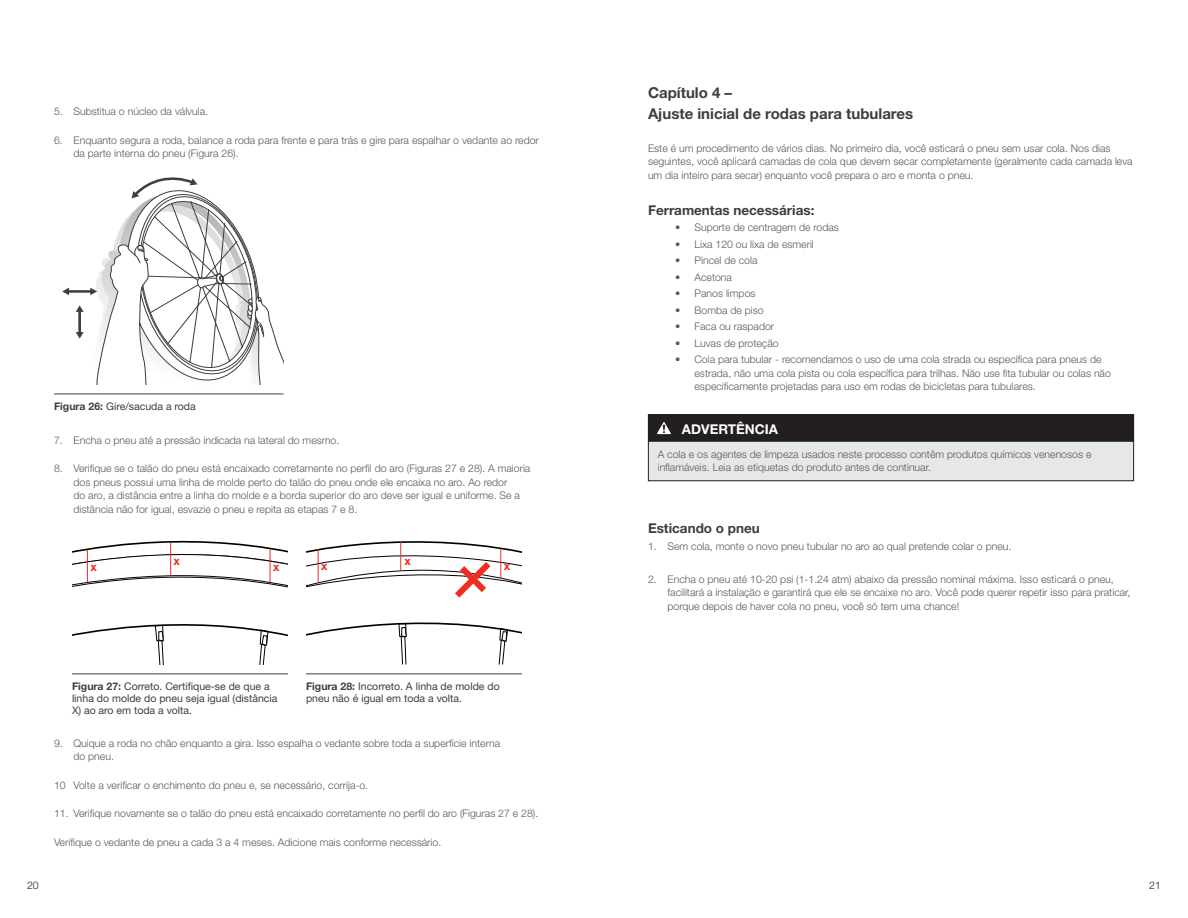
<style>
.page{position:relative;width:1188px;height:918px;background:#fff}
.page>*{position:absolute;margin:0;border:0;box-sizing:border-box;transform-origin:0 0}
.Section_head{font:700 15px "Helvetica Neue LT Std";color:#3e3e3f}
.Subhead{font:700 13.5px "Helvetica Neue LT Std";color:#3e3e3f}
.Warning{font:700 13.5px "Helvetica Neue LT Std";color:#fff}
.t1{font:700 12px "Helvetica Neue LT Std";color:#ee2e22}
.Bullet___2nd_line_in{font:300 10.5px/13.5px "Helvetica Neue LT Std";color:#57585a}
.Body{font:300 10.5px/13.5px "Helvetica Neue LT Std";color:#57585a}
.Figure_title{font:10.5px/12px "Helvetica Neue LT Std";color:#3e3e3f}
.t2{font:300 10.5px "Helvetica Neue LT Std";color:#231f20}
.s1{font-weight:700}
</style>
<div class="page">
<hr style="left:68px;top:290px;width:23px;height:3px;background:#3e3e3f">
<svg style="left:62px;top:288px;width:7px;height:7px"></svg>
<svg style="left:76px;top:177px;width:208px;height:208px"></svg>
<hr style="left:54px;top:394px;width:230px;height:1px;background:#3e3e3f">
<svg style="left:72px;top:624px;width:216px;height:40px"></svg>
<svg style="left:72px;top:540px;width:216px;height:48px"></svg>
<hr style="left:87px;top:550px;width:1px;height:32px;background:#ee2e22">
<hr style="left:170px;top:543px;width:1px;height:33px;background:#ee2e22">
<hr style="left:270px;top:549px;width:1px;height:33px;background:#ee2e22">
<hr style="left:72px;top:673px;width:216px;height:1px;background:#3e3e3f">
<svg style="left:306px;top:622px;width:216px;height:42px"></svg>
<svg style="left:306px;top:541px;width:216px;height:57px"></svg>
<hr style="left:306px;top:673px;width:216px;height:1px;background:#3e3e3f">
<div style="left:648px;top:441px;width:486px;height:40px;background:#e6e7e9"></div>
<div style="left:648px;top:441px;width:486px;height:40px;border:1px solid #231f20"></div>
<div style="left:648px;top:415px;width:486px;height:26px;background:#231f20"></div>
<svg style="left:657px;top:422px;width:14px;height:12px"></svg>
<div style="left:648px;top:414px;width:486px;height:27px;border:1px solid #231f20"></div>
<p class="Bullet___2nd_line_in" style="left:54px;top:105px;width:156px">5. Substitua o núcleo da válvula.</p>
<p class="Bullet___2nd_line_in" style="left:74px;top:133px;width:467px;text-indent:-20px">6. Enquanto segura a roda, balance a roda para frente e para trás e gire para espalhar o vedante ao redor da parte interna do pneu (Figura 26).</p>
<p class="Figure_title" style="left:54px;top:400px;width:143px"><span class="s1">Figura 26:</span> Gire/sacuda a roda</p>
<p class="Bullet___2nd_line_in" style="left:54px;top:433px;width:287px">7. Encha o pneu até a pressão indicada na lateral do mesmo.</p>
<p class="Bullet___2nd_line_in" style="left:74px;top:462px;width:458px;text-indent:-20px">8. Verifique se o talão do pneu está encaixado corretamente no perfil do aro (Figuras 27 e 28). A maioria dos pneus possui uma linha de molde perto do talão do pneu onde ele encaixa no aro. Ao redor<br>do aro, a distância entre a linha do molde e a borda superior do aro deve ser igual e uniforme. Se a distância não for igual, esvazie o pneu e repita as etapas 7 e 8.</p>
<p class="t1" style="left:90px;top:559px;width:8px">x</p>
<p class="t1" style="left:174px;top:554px;width:8px">x</p>
<p class="t1" style="left:273px;top:559px;width:8px">x</p>
<p class="t1" style="left:321px;top:559px;width:8px">x</p>
<p class="t1" style="left:404px;top:553px;width:8px">x</p>
<p class="t1" style="left:504px;top:559px;width:8px">x</p>
<p class="Figure_title" style="left:72px;top:680px;width:207px"><span class="s1">Figura 27:</span> Correto. Certifique-se de que a linha do molde do pneu seja igual (distância<br>X) ao aro em toda a volta.</p>
<p class="Figure_title" style="left:306px;top:680px;width:195px"><span class="s1">Figura 28:</span> Incorreto. A linha de molde do pneu não é igual em toda a volta.</p>
<p class="Bullet___2nd_line_in" style="left:74px;top:736px;width:428px;text-indent:-20px">9. Quique a roda no chão enquanto a gira. Isso espalha o vedante sobre toda a superfície interna do pneu.</p>
<p class="Bullet___2nd_line_in" style="left:54px;top:778px;width:316px">10 Volte a verificar o enchimento do pneu e, se necessário, corrija-o.</p>
<p class="Bullet___2nd_line_in" style="left:54px;top:807px;width:486px">11. Verifique novamente se o talão do pneu está encaixado corretamente no perfil do aro (Figuras 27 e 28).</p>
<p class="Bullet___2nd_line_in" style="left:54px;top:835px;width:389px">Verifique o vedante de pneu a cada 3 a 4 meses. Adicione mais conforme necessário.</p>
<p class="Section_head" style="left:648px;top:83px;width:86px">Capítulo 4 –</p>
<p class="Section_head" style="left:648px;top:104px;width:267px">Ajuste inicial de rodas para tubulares</p>
<p class="Body" style="left:648px;top:141px;width:486px">Este é um procedimento de vários dias. No primeiro dia, você esticará o pneu sem usar cola. Nos dias seguintes, você aplicará camadas de cola que devem secar completamente (geralmente cada camada leva um dia inteiro para secar) enquanto você prepara o aro e monta o pneu.</p>
<p class="Subhead" style="left:648px;top:202px;width:168px">Ferramentas necessárias:</p>
<p class="Bullet___2nd_line_in" style="left:675px;top:221px;width:166px">• Suporte de centragem de rodas</p>
<p class="Bullet___2nd_line_in" style="left:675px;top:237px;width:140px">• Lixa 120 ou lixa de esmeril</p>
<p class="Bullet___2nd_line_in" style="left:675px;top:254px;width:84px">• Pincel de cola</p>
<p class="Bullet___2nd_line_in" style="left:675px;top:270px;width:59px">• Acetona</p>
<p class="Bullet___2nd_line_in" style="left:675px;top:287px;width:82px">• Panos limpos</p>
<p class="Bullet___2nd_line_in" style="left:675px;top:303px;width:90px">• Bomba de piso</p>
<p class="Bullet___2nd_line_in" style="left:675px;top:320px;width:101px">• Faca ou raspador</p>
<p class="Bullet___2nd_line_in" style="left:675px;top:336px;width:105px">• Luvas de proteção</p>
<p class="Bullet___2nd_line_in" style="left:694px;top:353px;width:418px;text-indent:-20px">• Cola para tubular - recomendamos o uso de uma cola strada ou específica para pneus de estrada, não uma cola pista ou cola específica para trilhas. Não use fita tubular ou colas não especificamente projetadas para uso em rodas de bicicletas para tubulares.</p>
<p class="Warning" style="left:682px;top:421px;width:98px">ADVERTÊNCIA</p>
<p class="Body" style="left:658px;top:447px;width:435px">A cola e os agentes de limpeza usados neste processo contêm produtos químicos venenosos e inflamáveis. Leia as etiquetas do produto antes de continuar.</p>
<p class="Subhead" style="left:648px;top:520px;width:113px">Esticando o pneu</p>
<p class="Bullet___2nd_line_in" style="left:648px;top:539px;width:365px">1. Sem cola, monte o novo pneu tubular no aro ao qual pretende colar o pneu.</p>
<p class="Bullet___2nd_line_in" style="left:668px;top:572px;width:465px;text-indent:-20px">2. Encha o pneu até 10-20 psi (1-1.24 atm) abaixo da pressão nominal máxima. Isso esticará o pneu, facilitará a instalação e garantirá que ele se encaixe no aro. Você pode querer repetir isso para praticar, porque depois de haver cola no pneu, você só tem uma chance!</p>
<p class="t2" style="left:27px;top:879px;width:13px">20</p>
<p class="t2" style="left:1149px;top:879px;width:13px">21</p>
</div>
